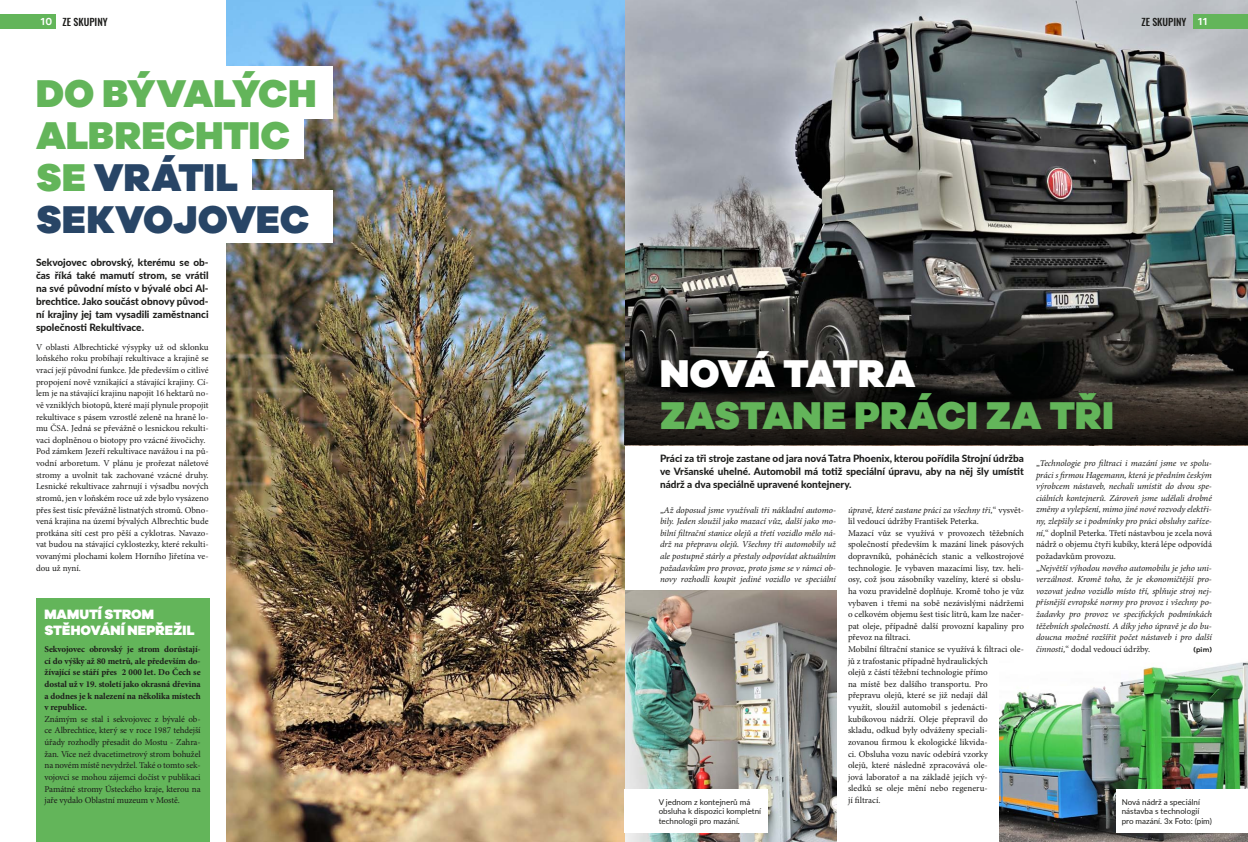
<style>
.page{position:relative;width:1248px;height:842px;background:#fff}
.page>*{position:absolute;margin:0;border:0;box-sizing:border-box;transform-origin:0 0}
.t1{font:900 40px/42px "Galano Grotesque";color:#63b55a}
.t2{font:900 40px "Galano Grotesque";letter-spacing:-.045em;color:#fff}
.t3{font:900 14px/16px "Galano Grotesque";letter-spacing:-.01em;color:#fff}
.t4{font:800 10px/13px "Lato";color:#1d1d1b;text-align:justify}
.t5{font:500 10px "Oswald";color:#1d1d1b}
.t6{font:9px/11.6px "Minion Pro";color:#1d1d1b}
.t7{font:italic 9px/11.6px "Minion Pro";letter-spacing:-.01em;color:#1d1d1b;text-align:justify}
.t8{font:700 9px/11.6px "Minion Pro";letter-spacing:-.01em;color:#1d1d1b;text-align:justify}
.t9{font:8px/9.6px "Lato";color:#1d1d1b}
.t10{font:600 7px "Galano Grotesque Alt";color:#1d1d1b}
.s1{font-family:"Amsi Pro";font-weight:700;color:#fff}
.s2{color:#284566}
.s3{font-style:normal}
.s4{font-style:italic}
</style>
<div class="page">
<img style="left:624px;top:0;width:623px;height:354px">
<div style="left:1192px;top:14px;width:55px;height:14px;background:#63b55a"></div>
<div style="left:0;top:14px;width:56px;height:14px;background:#63b55a"></div>
<img style="left:226px;top:0;width:398px;height:842px">
<div style="left:209px;top:66px;width:124px;height:53px;background:#fff"></div>
<div style="left:179px;top:106px;width:124px;height:53px;background:#fff"></div>
<div style="left:127px;top:150px;width:124px;height:52px;background:#fff"></div>
<div style="left:208px;top:190px;width:124px;height:53px;background:#fff"></div>
<div style="left:36px;top:599px;width:173px;height:243px;background:#63b55a"></div>
<svg style="left:624px;top:354px;width:623px;height:91px;background:#211e1b"></svg>
<img style="left:999px;top:661px;width:248px;height:181px">
<img style="left:625px;top:591px;width:210px;height:251px">
<div style="left:624px;top:789px;width:143px;height:44px;background:#fff"></div>
<div style="left:1115px;top:789px;width:132px;height:44px;background:#fff"></div>
<p class="t5" style="left:41px;top:15px;width:69px"><span class="s1">10</span> ZE SKUPINY</p>
<p class="t5" style="left:1141px;top:14px;width:68px">ZE SKUPINY <span class="s1">11</span></p>
<h1 class="t1" style="left:36px;top:71px;width:279px">DO BÝVALÝCH<br>ALBRECHTIC<br>SE <span class="s2">VRÁTIL<br>SEKVOJOVEC</span></h1>
<p class="t4" style="left:36px;top:255px;width:174px">Sekvojovec obrovský, kterému se ob&shy;čas říká také mamutí strom, se vrátil na své původní místo v bývalé obci Al&shy;brechtice. Jako součást obnovy původ&shy;ní krajiny jej tam vysadili zaměstnanci společnosti Rekultivace.</p>
<p class="t6" style="left:36px;top:341px;width:174px">V oblasti Albrechtické výsypky už od sklonku loňského roku probíhají rekultivace a krajině se vrací její původní funkce. Jde především o citlivé propojení nově vznikající a stávající krajiny. Cí&shy;lem je na stávající krajinu napojit 16 hektarů no&shy;vě vzniklých biotopů, které mají plynule propojit rekultivace s pásem vzrostlé zeleně na hraně lo&shy;mu ČSA. Jedná se převážně o lesnickou rekulti&shy;vaci doplněnou o biotopy pro vzácné živočichy.<br>Pod zámkem Jezeří rekultivace navážou i na pů&shy;vodní arboretum. V plánu je prořezat náletové stromy a uvolnit tak zachované vzácné druhy.<br>Lesnické rekultivace zahrnují i výsadbu nových stromů, jen v loňském roce už zde bylo vysázeno přes šest tisíc převážně listnatých stromů. Obno&shy;vená krajina na území bývalých Albrechtic bude protkána sítí cest pro pěší a cyklotras. Navazo&shy;vat budou na stávající cyklostezky, které rekulti&shy;vovanými plochami kolem Horního Jiřetína ve&shy;dou už nyní.</p>
<h2 class="t3" style="left:44px;top:605px;width:145px">MAMUTÍ STROM<br>STĚHOVÁNÍ NEPŘEŽIL</h2>
<p class="t8" style="left:45px;top:643px;width:158px">Sekvojovec obrovský je strom dorůstají&shy;cí do výšky až 80 metrů, ale především do&shy;žívající se stáří přes 2 000 let. Do Čech se dostal už v 19. století jako okrasná dřevina a dodnes je k nalezení na několika místech v republice.</p>
<p class="t6" style="left:45px;top:713px;width:158px;text-align:justify">Známým se stal i sekvojovec z bývalé ob&shy;ce Albrechtice, který se v roce 1987 tehdejší úřady rozhodly přesadit do Mostu - Zahra&shy;žan. Více než dvacetimetrový strom bohužel na novém místě nevydržel. Také o tomto sek&shy;vojovci se mohou zájemci dočíst v publikaci Památné stromy Ústeckého kraje, kterou na jaře vydalo Oblastní muzeum v Mostě.</p>
<h1 class="t2" style="left:660px;top:348px;width:257px">NOVÁ TATRA</h1>
<h1 class="t1" style="left:660px;top:393px;width:434px">ZASTANE PRÁCI ZA TŘI</h1>
<p class="t4" style="left:660px;top:451px;width:365px">Práci za tři stroje zastane od jara nová Tatra Phoenix, kterou pořídila Strojní údržba ve Vršanské uhelné. Automobil má totiž speciální úpravu, aby na něj šly umístit nádrž a dva speciálně upravené kontejnery.</p>
<p class="t7" style="left:1035px;top:457px;width:177px;text-align:left"><span class="s3">„</span>Technologie pro filtraci i mazání jsme ve spolu&shy;práci s firmou Hagemann, která je předním českým výrobcem nástaveb, nechali umístit do dvou spe&shy;ciálních kontejnerů. Zároveň jsme udělali drobné změny a vylepšení, mimo jiné nové rozvody elektři&shy;ny, zlepšily se i podmínky pro práci obsluhy zaříze&shy;ní,<span class="s3">“ doplnil Peterka. Třetí nástavbou je zcela nová nádrž o objemu čtyři kubíky, která lépe odpovídá požadavkům provozu.<br>„</span>Největší výhodou nového automobilu je jeho uni&shy;verzálnost. Kromě toho, že je ekonomičtější pro&shy;vozovat jedno vozidlo místo tří, splňuje stroj nej&shy;přísnější evropské normy pro provoz i všechny po&shy;žadavky pro provoz ve specifických podmínkách těžebních společností. A díky jeho úpravě je do bu&shy;doucna možné rozšířit počet nástaveb i pro další činnosti,<span class="s3">“ dodal vedoucí údržby.</span></p>
<p class="t7" style="left:660px;top:504px;width:177px"><span class="s3">„</span>Až doposud jsme využívali tři nákladní automo&shy;bily. Jeden sloužil jako mazací vůz, další jako mo&shy;bilní filtrační stanice olejů a třetí vozidlo mělo ná&shy;drž na přepravu olejů. Všechny tři automobily už ale postupně stárly a přestaly odpovídat aktuálním požadavkům pro provoz, proto jsme se v rámci ob&shy;novy rozhodli koupit jediné vozidlo ve speciální</p>
<p class="t6" style="left:847px;top:504px;width:177px"><span class="s4">úpravě, které zastane práci za všechny tři,</span>“ vysvět&shy;lil vedoucí údržby František Peterka.<br>Mazací vůz se využívá v provozech těžebních společností především k mazání linek pásových dopravníků, poháněcích stanic a velkostrojové technologie. Je vybaven mazacími lisy, tzv. heli&shy;osy, což jsou zásobníky vazelíny, které si obslu&shy;ha vozu pravidelně doplňuje. Kromě toho je vůz vybaven i třemi na sobě nezávislými nádržemi o celkovém objemu šest tisíc litrů, kam lze načer&shy;pat oleje, případně další provozní kapaliny pro převoz na filtraci.<br>Mobilní filtrační stanice se využívá k filtraci ole&shy;jů z trafostanic případně hydraulických<br>olejů z částí těžební technologie přímo<br>na místě bez dalšího transportu. Pro<br>přepravu olejů, které se již nedají dál<br>využít, sloužil automobil s jedenácti&shy;kubíkovou nádrží. Oleje přepravil do<br>skladu, odkud byly odváženy speciali-<br>zovanou firmou k ekologické likvida-<br>ci. Obsluha vozu navíc odebírá vzorky<br>olejů, které následně zpracovává ole-<br>jová laboratoř a na základě jejích vý-<br>sledků se oleje mění nebo regeneru-<br>jí filtrací.</p>
<p class="t10" style="left:1193px;top:645px;width:20px">(pim)</p>
<p class="t9" style="left:658px;top:796px;width:104px">V jednom z kontejnerů má obsluha k dispozici kompletní technologii pro mazání.</p>
<p class="t9" style="left:1121px;top:796px;width:92px">Nová nádrž a speciální nástavba s technologií pro mazání. 3x Foto: (pim)</p>
</div>
